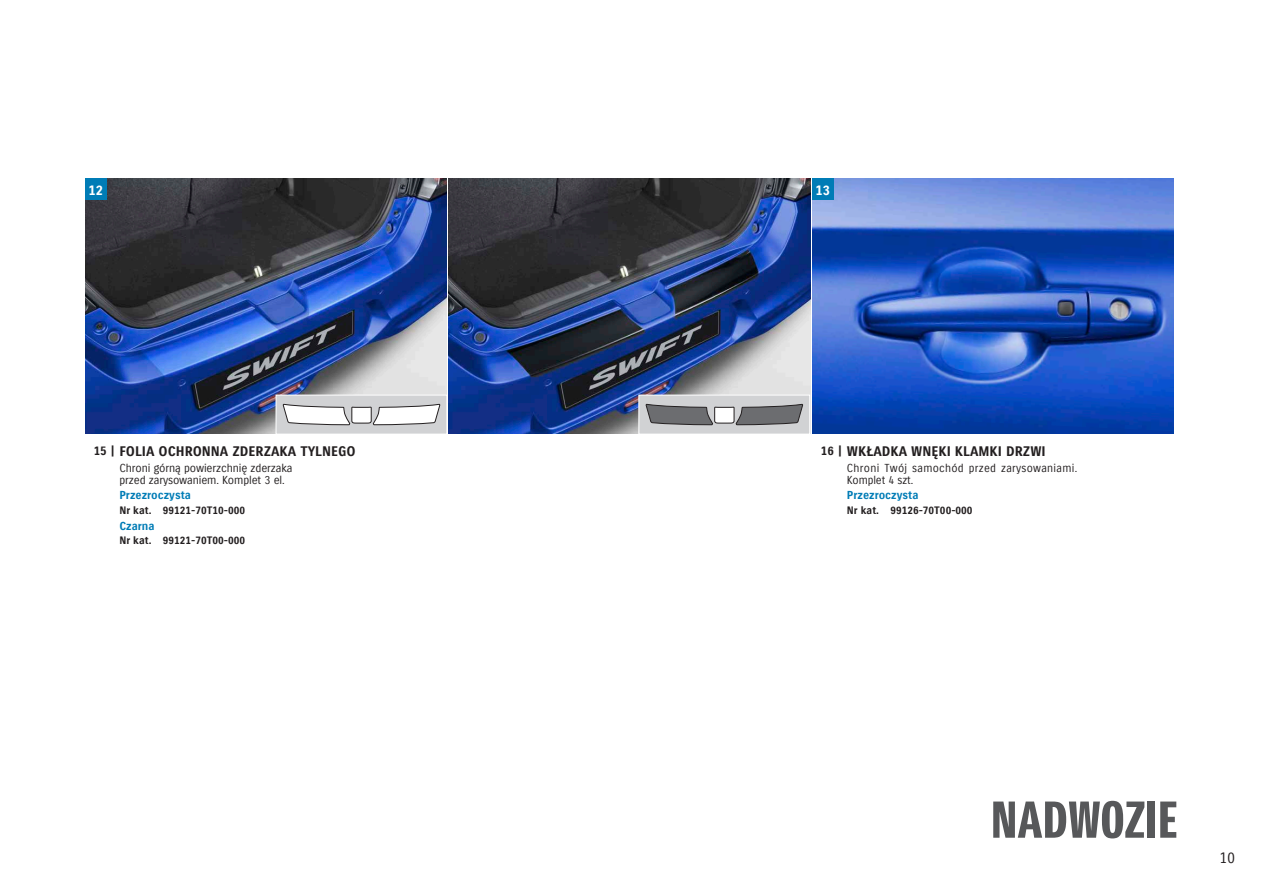
<style>
.page{position:relative;width:1263px;height:893px;background:#fff}
.page>*{position:absolute;margin:0;border:0;box-sizing:border-box;transform-origin:0 0}
.t1{font:50.25px "Suzuki PRO Headline";letter-spacing:.01em;color:#57585a}
.t2{font:15px "Suzuki PRO Regular";color:#231f20}
.Artikel_Name{font:13.5px "Suzuki PRO Bold";color:#231f20}
.Artikel_Name-2{font:13.5px "Suzuki PRO Bold";color:#fff}
.Artikel_Name-3{font:12px "Suzuki PRO Bold";color:#231f20}
.Artikel_Name-4{font:11.25px/12px "Suzuki PRO Regular";letter-spacing:-.01em;color:#231f20}
.Artikel_Name-5{font:11.25px/12px "Suzuki PRO Regular";letter-spacing:.025em;color:#231f20}
.Artikel_Name-6{font:11.25px "Suzuki PRO Bold";color:#007cb6}
.Artikel_Nummer{font:10.5px "Suzuki PRO Bold";color:#231f20}
</style>
<div class="page">
<img style="left:85px;top:179px;width:361px;height:255px">
<img style="left:449px;top:179px;width:361px;height:255px">
<div style="left:85px;top:179px;width:21px;height:21px;background:#007cb6"></div>
<img style="left:812px;top:179px;width:362px;height:255px">
<div style="left:812px;top:179px;width:21px;height:21px;background:#007cb6"></div>
<svg style="left:275px;top:394px;width:172px;height:40px"></svg>
<svg style="left:638px;top:394px;width:172px;height:40px"></svg>
<p class="Artikel_Name-2" style="left:88px;top:182px;width:16px">12</p>
<p class="Artikel_Name-2" style="left:815px;top:182px;width:16px">13</p>
<p class="Artikel_Name-3" style="left:94px;top:443px;width:23px">15 |</p>
<p class="Artikel_Name" style="left:119px;top:443px;width:238px">FOLIA OCHRONNA ZDERZAKA TYLNEGO</p>
<p class="Artikel_Name-4" style="left:119px;top:462px;width:175px">Chroni górną powierzchnię zderzaka przed zarysowaniem. Komplet 3 el.</p>
<p class="Artikel_Name-6" style="left:119px;top:488px;width:73px">Przezroczysta</p>
<p class="Artikel_Nummer" style="left:119px;top:504px;width:33px">Nr kat.</p>
<p class="Artikel_Nummer" style="left:163px;top:504px;width:84px">99121-70T10-000</p>
<p class="Artikel_Name-6" style="left:119px;top:519px;width:37px">Czarna</p>
<p class="Artikel_Nummer" style="left:119px;top:534px;width:33px">Nr kat.</p>
<p class="Artikel_Nummer" style="left:163px;top:534px;width:84px">99121-70T00-000</p>
<p class="Artikel_Name-3" style="left:821px;top:443px;width:23px">16 |</p>
<p class="Artikel_Name" style="left:847px;top:443px;width:200px">WKŁADKA WNĘKI KLAMKI DRZWI</p>
<p class="Artikel_Name-5" style="left:847px;top:462px;width:232px">Chroni Twój samochód przed zarysowaniami.<br>Komplet 4 szt.</p>
<p class="Artikel_Name-6" style="left:847px;top:488px;width:73px">Przezroczysta</p>
<p class="Artikel_Nummer" style="left:847px;top:504px;width:33px">Nr kat.</p>
<p class="Artikel_Nummer" style="left:890px;top:504px;width:84px">99126-70T00-000</p>
<p class="t1" style="left:991px;top:789px;width:188px">NADWOZIE</p>
<h2 class="t2" style="left:1219px;top:849px;width:18px">10</h2>
</div>
